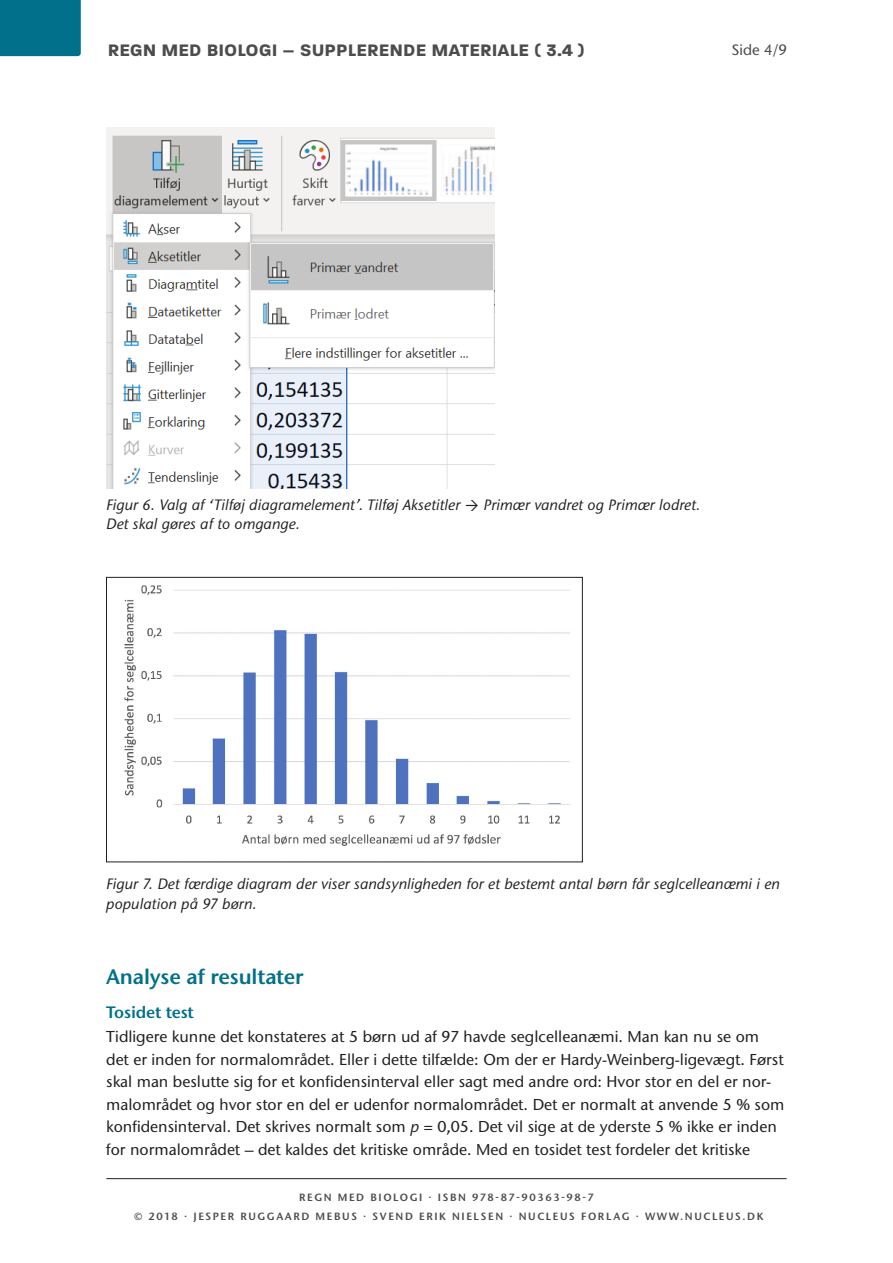
<style>
.page{position:relative;width:893px;height:1263px;background:#fff}
.page>*{position:absolute;margin:0;border:0;box-sizing:border-box;transform-origin:0 0}
.t1{font:600 21px "Stone Sans ITC Pro";letter-spacing:-.01em;color:#01708b}
.t2{font:700 18px "Paralucent Text";color:#4b4c4d}
.t3{font:600 16.5px "Stone Sans ITC Pro";letter-spacing:-.01em;color:#01708b}
.t4{font:500 15.75px/22.5px "Stone Sans ITC Std";color:#231f20}
.t5{font:italic 500 15px/19.5px "Stone Sans ITC Std";color:#231f20}
.t6{font:500 15px "Stone Sans ITC Std";color:#4b4c4d}
.t7{font:600 10.5px/19.5px "Stone Sans ITC Pro";letter-spacing:.15em;color:#4b4c4d;text-align:center}
.s1{font-style:italic}
</style>
<div class="page">
<div style="left:0;top:0;width:81px;height:56px;background:#01708b"></div>
<hr style="left:106px;top:1178px;width:681px;height:1px;background:#231f20">
<img style="left:124px;top:585px;width:446px;height:261px">
<div style="left:106px;top:577px;width:477px;height:285px;border:1px solid #231f20"></div>
<img style="left:106px;top:127px;width:388px;height:362px">
<p class="t2" style="left:108px;top:39px;width:479px">REGN MED BIOLOGI – SUPPLERENDE MATERIALE ( 3.4 )</p>
<p class="t6" style="left:732px;top:40px;width:57px">Side 4/9</p>
<p class="t5" style="left:106px;top:495px;width:356px">Figur 6. Valg af ‘Tilføj diagramelement’. Tilføj Aksetitler</p>
<p class="t5" style="left:483px;top:495px;width:218px">Primær vandret og Primær lodret.</p>
<p class="t5" style="left:106px;top:514px;width:195px">Det skal gøres af to omgange.</p>
<p class="t5" style="left:106px;top:874px;width:675px">Figur 7. Det færdige diagram der viser sandsynligheden for et bestemt antal børn får seglcelleanæmi i en population på 97 børn.</p>
<h1 class="t1" style="left:106px;top:963px;width:199px">Analyse af resultater</h1>
<p class="t3" style="left:106px;top:1001px;width:89px">Tosidet test</p>
<p class="t4" style="left:106px;top:1025px;width:680px">Tidligere kunne det konstateres at 5 børn ud af 97 havde seglcelleanæmi. Man kan nu se om det er inden for normalområdet. Eller i dette tilfælde: Om der er Hardy-Weinberg-ligevægt. Først skal man beslutte sig for et konfidensinterval eller sagt med andre ord: Hvor stor en del er nor&shy;malområdet og hvor stor en del er udenfor normalområdet. Det er normalt at anvende 5 % som konfidensinterval. Det skrives normalt som <span class="s1">p</span> = 0,05. Det vil sige at de yderste 5 % ikke er inden for normalområdet – det kaldes det kritiske område. Med en tosidet test fordeler det kritiske</p>
<p class="t7" style="left:134px;top:1187px;width:631px">REGN MED BIOLOGI · ISBN 978-87-90363-98-7<br>© 2018 · JESPER RUGGAARD MEBUS · SVEND ERIK NIELSEN · NUCLEUS FORLAG · WWW.NUCLEUS.DK</p>
</div>
